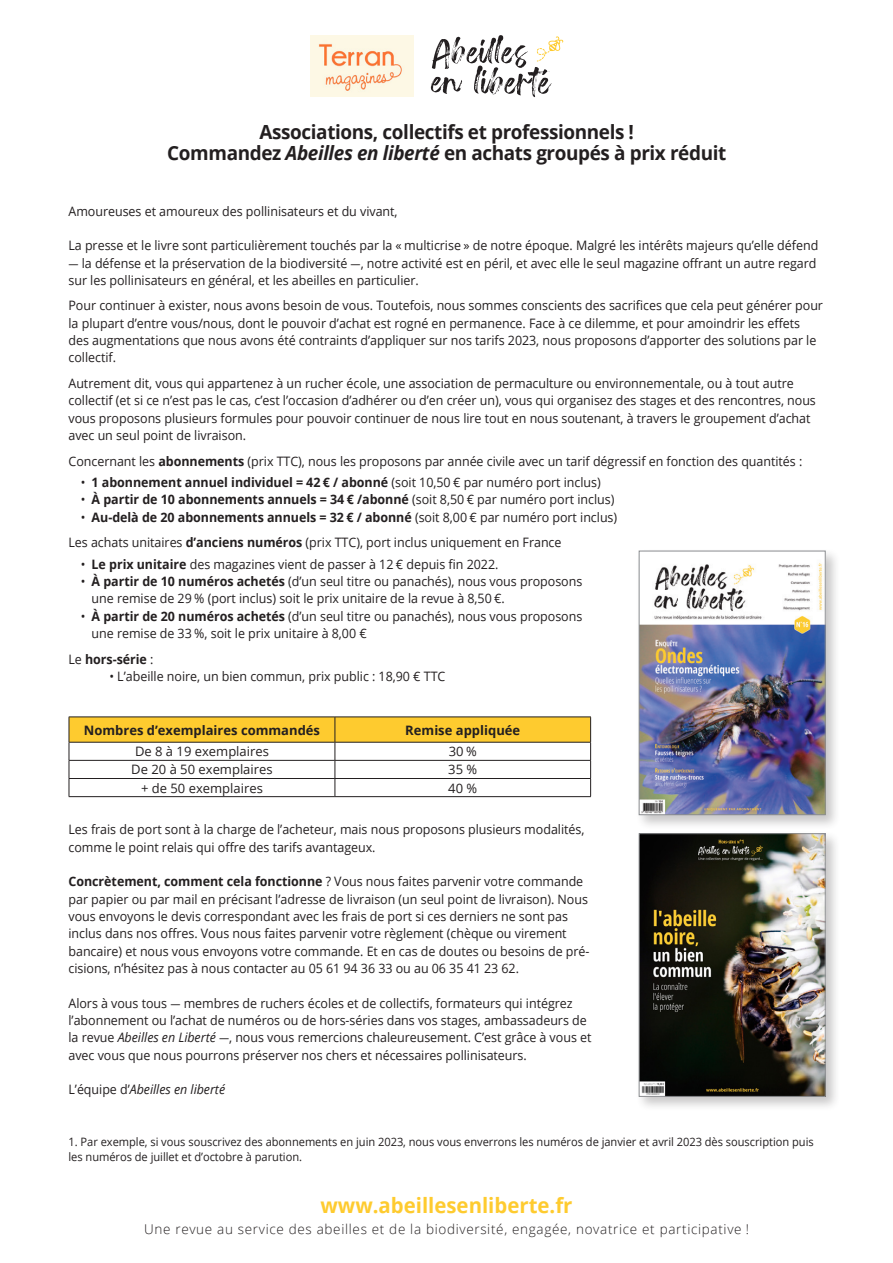
<style>
.page{position:relative;width:893px;height:1263px;background:#fff}
.page>*{position:absolute;margin:0;border:0;box-sizing:border-box;transform-origin:0 0}
.t1{font:700 21px "Open Sans";color:#fecb2f}
.t2{font:700 19.5px/21px "Open Sans";letter-spacing:-.02em;color:#231f20;text-align:center}
.t3{font:300 13.5px "Open Sans";letter-spacing:.05em;color:#231f20}
.t4{font:13.05px/17.4px "Open Sans";letter-spacing:-.005em;color:#231f20;scale:.96 1}
.t5{font:700 13.05px "Open Sans";letter-spacing:-.005em;color:#231f20;scale:.96 1}
.t6{font:13.05px "Open Sans";letter-spacing:-.005em;color:#231f20}
.t7{font:700 13.05px "Open Sans";letter-spacing:-.005em;color:#231f20}
.t8{font:italic 13.05px "Open Sans";letter-spacing:-.005em;color:#231f20;scale:.96 1}
.t9{font:11.55px/14.4px "Open Sans";letter-spacing:-.005em;color:#231f20;scale:.96 1}
.s1{font-style:italic}
.s2{font-family:"Source Serif Pro"}
.s3{font-weight:700}
.s4{font-weight:400}
.s5{font-style:normal}
</style>
<div class="page">
<svg style="left:431px;top:35px;width:133px;height:62px"></svg>
<img style="left:310px;top:36px;width:104px;height:61px">
<div style="left:636px;top:548px;width:204px;height:282px;background:#231f20;opacity:.25"></div>
<img style="left:641px;top:553px;width:182px;height:260px">
<div style="left:639px;top:551px;width:186px;height:264px;border:1px solid #8b8d90"></div>
<div style="left:636px;top:830px;width:204px;height:282px;background:#231f20;opacity:.25"></div>
<img style="left:641px;top:835px;width:182px;height:260px">
<div style="left:639px;top:833px;width:186px;height:264px;border:1px solid #8b8d90"></div>
<svg style="left:69px;top:717px;width:522px;height:79px"></svg>
<hr style="left:69px;top:796px;width:266px;height:1px;background:#231f20">
<hr style="left:335px;top:796px;width:256px;height:1px;background:#231f20">
<h2 class="t2" style="left:167px;top:121px;width:560px">Associations, collectifs et professionnels !<br>Commandez <span class="s1">Abeilles en liberté</span> en achats groupés à prix réduit</h2>
<p class="t4" style="left:68px;top:202px;width:344px">Amoureuses et amoureux des pollinisateurs et du vivant,</p>
<p class="t4" style="left:68px;top:236px;width:783px">La presse et le livre sont particulièrement touchés par la « multicrise » de notre époque. Malgré les intérêts majeurs qu’elle défend</p>
<p class="t4" style="left:68px;top:254px;width:781px"><span class="s2">—</span> la défense et la préservation de la biodiversité <span class="s2">—</span>, notre activité est en péril, et avec elle le seul magazine offrant un autre regard sur les pollinisateurs en général, et les abeilles en particulier.</p>
<p class="t4" style="left:68px;top:297px;width:787px">Pour continuer à exister, nous avons besoin de vous. Toutefois, nous sommes conscients des sacrifices que cela peut générer pour la plupart d’entre vous/nous, dont le pouvoir d’achat est rogné en permanence. Face à ce dilemme, et pour amoindrir les effets des augmentations que nous avons été contraints d’appliquer sur nos tarifs 2023, nous proposons d’apporter des solutions par le collectif.</p>
<p class="t4" style="left:68px;top:374px;width:780px">Autrement dit, vous qui appartenez à un rucher école, une association de permaculture ou environnementale, ou à tout autre collectif (et si ce n’est pas le cas, c’est l’occasion d’adhérer ou d’en créer un), vous qui organisez des stages et des rencontres, nous vous proposons plusieurs formules pour pouvoir continuer de nous lire tout en nous soutenant, à travers le groupement d’achat avec un seul point de livraison.</p>
<p class="t4" style="left:68px;top:452px;width:766px">Concernant les <span class="s3">abonnements</span> (prix TTC), nous les proposons par année civile avec un tarif dégressif en fonction des quantités :</p>
<p class="t5" style="left:81px;top:473px;width:543px"><span class="s4">•</span> 1 abonnement annuel individuel = 42 € / abonné <span class="s4">(soit 10,50 € par numéro port inclus)</span></p>
<p class="t5" style="left:81px;top:490px;width:557px"><span class="s4">•</span> À partir de 10 abonnements annuels = 34 € /abonné <span class="s4">(soit 8,50 € par numéro port inclus)</span></p>
<p class="t4" style="left:68px;top:504px;width:573px;line-height:25.5px;text-indent:12px">• <span class="s3">Au-delà de 20 abonnements annuels = 32 € / abonné</span> (soit 8,00 € par numéro port inclus)<br>Les achats unitaires <span class="s3">d’anciens numéros</span> (prix TTC), port inclus uniquement en France</p>
<p class="t4" style="left:81px;top:555px;width:437px">• <span class="s3">Le prix unitaire</span> des magazines vient de passer à 12 € depuis fin 2022.</p>
<p class="t4" style="left:92px;top:572px;width:513px;text-indent:-11px">• <span class="s3">À partir de 10 numéros achetés</span> (d’un seul titre ou panachés), nous vous proposons une remise de 29 % (port inclus) soit le prix unitaire de la revue à 8,50 €.</p>
<p class="t4" style="left:92px;top:607px;width:513px;text-indent:-11px">• <span class="s3">À partir de 20 numéros achetés</span> (d’un seul titre ou panachés), nous vous proposons une remise de 33 %, soit le prix unitaire à 8,00 €</p>
<p class="t5" style="left:68px;top:650px;width:90px"><span class="s4">Le</span> hors-série <span class="s4">:</span></p>
<p class="t4" style="left:109px;top:667px;width:351px">• L’abeille noire, un bien commun, prix public : 18,90 € TTC</p>
<p class="t7" style="left:84px;top:720px;width:238px">Nombres d’exemplaires commandés</p>
<p class="t7" style="left:405px;top:720px;width:116px">Remise appliquée</p>
<p class="t6" style="left:135px;top:742px;width:135px">De 8 à 19 exemplaires</p>
<p class="t6" style="left:449px;top:742px;width:30px">30 %</p>
<p class="t6" style="left:131px;top:761px;width:143px">De 20 à 50 exemplaires</p>
<p class="t6" style="left:448px;top:761px;width:30px">35 %</p>
<p class="t6" style="left:141px;top:779px;width:123px">+ de 50 exemplaires</p>
<p class="t6" style="left:448px;top:779px;width:30px">40 %</p>
<p class="t4" style="left:68px;top:820px;width:539px">Les frais de port sont à la charge de l’acheteur, mais nous proposons plusieurs modalités, comme le point relais qui offre des tarifs avantageux.</p>
<p class="t4" style="left:68px;top:872px;width:544px"><span class="s3">Concrètement, comment cela fonctionne</span> ? Vous nous faites parvenir votre commande par papier ou par mail en précisant l’adresse de livraison (un seul point de livraison). Nous vous envoyons le devis correspondant avec les frais de port si ces derniers ne sont pas inclus dans nos offres. Vous nous faites parvenir votre règlement (chèque ou virement bancaire) et nous vous envoyons votre commande. Et en cas de doutes ou besoins de pré&shy;cisions, n’hésitez pas à nous contacter au 05 61 94 36 33 ou au 06 35 41 23 62.</p>
<p class="t4" style="left:68px;top:994px;width:546px">Alors à vous tous <span class="s2">—</span> membres de ruchers écoles et de collectifs, formateurs qui intégrez l’abonnement ou l’achat de numéros ou de hors-séries dans vos stages, ambassadeurs de la revue <span class="s1">Abeilles en Liberté</span> <span class="s2">—</span>, nous vous remercions chaleureusement. C’est grâce à vous et avec vous que nous pourrons préserver nos chers et nécessaires pollinisateurs.</p>
<p class="t8" style="left:68px;top:1080px;width:165px"><span class="s5">L’équipe d’</span>Abeilles en liberté</p>
<p class="t9" style="left:68px;top:1135px;width:778px">1. Par exemple, si vous souscrivez des abonnements en juin 2023, nous vous enverrons les numéros de janvier et avril 2023 dès souscription puis les numéros de juillet et d’octobre à parution.</p>
<h1 class="t1" style="left:320px;top:1190px;width:253px">www.abeillesenliberte.fr</h1>
<p class="t3" style="left:144px;top:1220px;width:606px">Une revue au service des abeilles et de la biodiversité, engagée, novatrice et participative !</p>
</div>
